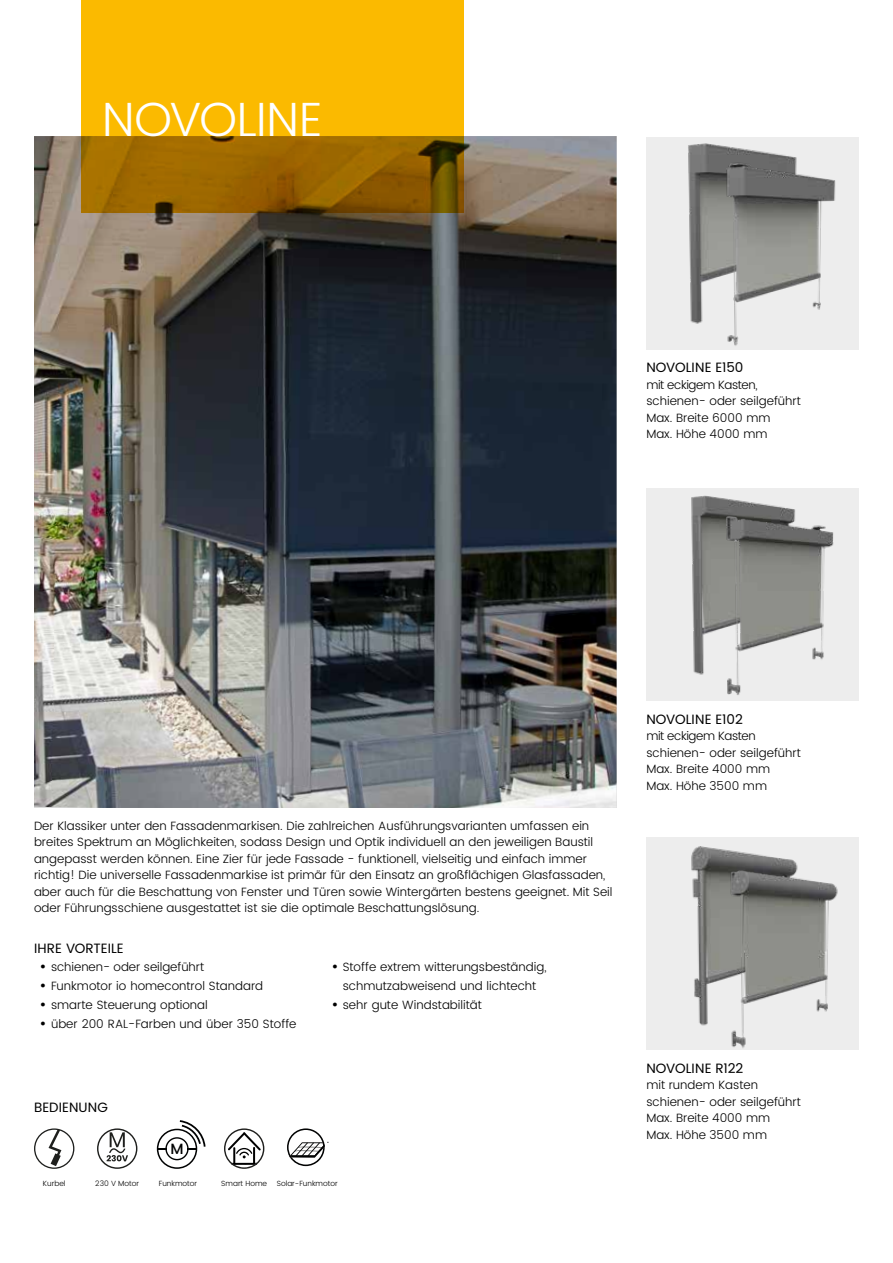
<style>
.page{position:relative;width:893px;height:1263px;background:#fff}
.page>*{position:absolute;margin:0;border:0;box-sizing:border-box;transform-origin:0 0}
.t1{font:300 48px "Poppins";color:#fff}
.t2{font:500 14.85px "Poppins";color:#010202}
.t3{font:13.5px "Poppins";letter-spacing:.005em;color:#000}
.t4{font:300 12px/16.5px "Poppins";color:#000}
.t5{font:300 7.5px "Poppins";color:#000}
.s1{font-size:16.5px}
</style>
<div class="page">
<img style="left:34px;top:136px;width:583px;height:672px">
<svg style="left:81px;top:0;width:382px;height:213px;background:#d59900"></svg>
<img style="left:646px;top:137px;width:200px;height:206px">
<img style="left:671px;top:154px;width:188px;height:196px">
<div style="left:646px;top:488px;width:201px;height:207px;background:#ededed"></div>
<img style="left:673px;top:506px;width:186px;height:195px">
<div style="left:646px;top:837px;width:201px;height:209px;background:#ededed"></div>
<img style="left:673px;top:857px;width:186px;height:193px">
<svg style="left:34px;top:1128px;width:40px;height:41px"></svg>
<svg style="left:97px;top:1128px;width:40px;height:41px"></svg>
<svg style="left:157px;top:1120px;width:49px;height:49px"></svg>
<svg style="left:224px;top:1128px;width:40px;height:41px"></svg>
<svg style="left:287px;top:1128px;width:38px;height:38px"></svg>
<h1 class="t1" style="left:102px;top:85px;width:222px">NOVOLINE</h1>
<p class="t3" style="left:646px;top:358px;width:99px">NOVOLINE E150</p>
<p class="t4" style="left:646px;top:377px;width:156px">mit eckigem Kasten, schienen- oder seilgeführt<br>Max. Breite 6000 mm<br>Max. Höhe 4000 mm</p>
<p class="t4" style="left:34px;top:818px;width:580px">Der Klassiker unter den Fassadenmarkisen. Die zahlreichen Ausführungsvarianten umfassen ein breites Spektrum an Möglichkeiten, sodass Design und Optik individuell an den jeweiligen Baustil angepasst werden können. Eine Zier für jede Fassade - funktionell, vielseitig und einfach immer richtig! Die universelle Fassadenmarkise ist primär für den Einsatz an großflächigen Glasfassaden, aber auch für die Beschattung von Fenster und Türen sowie Wintergärten bestens geeignet. Mit Seil oder Führungsschiene ausgestattet ist sie die optimale Beschattungslösung.</p>
<p class="t3" style="left:34px;top:938px;width:91px">IHRE VORTEILE</p>
<p class="t4" style="left:40px;top:959px;width:166px"><span class="s1">•</span> schienen- oder seilgeführt</p>
<p class="t4" style="left:40px;top:978px;width:225px"><span class="s1">•</span> Funkmotor io homecontrol Standard</p>
<p class="t4" style="left:40px;top:997px;width:170px"><span class="s1">•</span> smarte Steuerung optional</p>
<p class="t4" style="left:40px;top:1016px;width:258px"><span class="s1">•</span> über 200 RAL-Farben und über 350 Stoffe</p>
<p class="t3" style="left:34px;top:1098px;width:75px">BEDIENUNG</p>
<p class="t2" style="left:170px;top:1139px;width:15px">M</p>
<p class="t4" style="left:331px;top:957px;width:217px;line-height:19.2px;text-align:center"><span class="s1">•</span> Stoffe extrem witterungsbeständig, schmutzabweisend und lichtecht</p>
<p class="t4" style="left:331px;top:997px;width:152px"><span class="s1">•</span> sehr gute Windstabilität</p>
<p class="t5" style="left:43px;top:1178px;width:24px">Kurbel</p>
<p class="t5" style="left:95px;top:1178px;width:45px">230 V Motor</p>
<p class="t5" style="left:159px;top:1178px;width:40px">Funkmotor</p>
<p class="t5" style="left:221px;top:1178px;width:47px">Smart Home</p>
<p class="t5" style="left:277px;top:1178px;width:62px">Solar-Funkmotor</p>
<p class="t3" style="left:646px;top:709px;width:98px">NOVOLINE E102</p>
<p class="t4" style="left:646px;top:728px;width:156px">mit eckigem Kasten schienen- oder seilgeführt<br>Max. Breite 4000 mm<br>Max. Höhe 3500 mm</p>
<p class="t3" style="left:646px;top:1058px;width:98px">NOVOLINE R122</p>
<p class="t4" style="left:646px;top:1077px;width:156px">mit rundem Kasten schienen- oder seilgeführt<br>Max. Breite 4000 mm<br>Max. Höhe 3500 mm</p>
</div>
